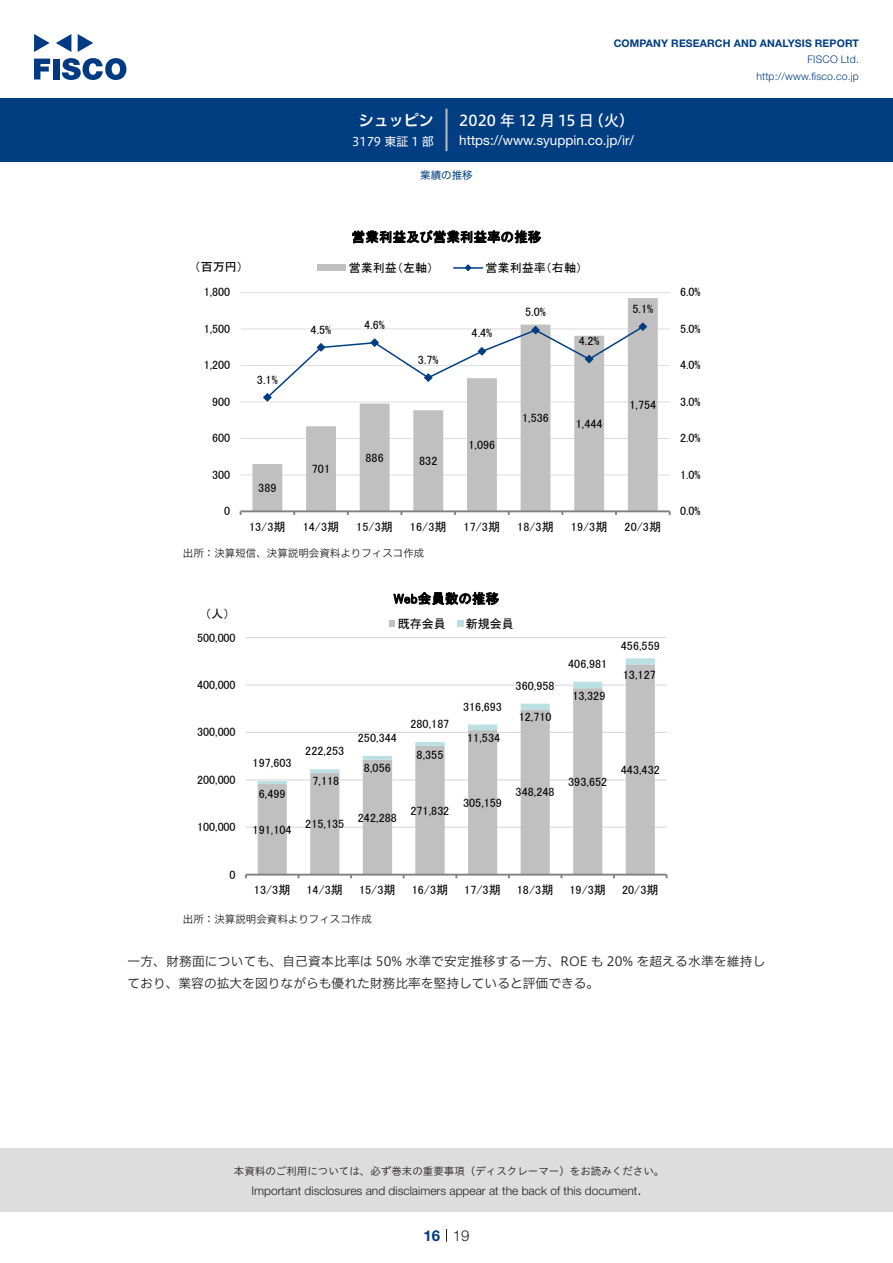
<style>
.page{position:relative;width:893px;height:1263px;background:#fff}
.page>*{position:absolute;margin:0;border:0;box-sizing:border-box;transform-origin:0 0}
.t1{font:15px "Hiragino UD Sans F Std N W5";letter-spacing:.005em;color:#fff}
.t2{font:15px "Hiragino UD Sans F Std N W6";color:#fff}
.t3{font:300 15px "Helvetica Neue LT Std";color:#231f20}
.t4{font:700 15px "Helvetica Neue LT Std";color:#003d81}
.t5{font:13.5px "Helvetica Neue LT Std";color:#fff}
.t6{font:13.5px "MS P Gothic";letter-spacing:.01em;color:#000}
.t7{font:12.75px/22.5px "Hiragino UD Sans F Std N W3";color:#231f20}
.t8{font:12.15px "MS P Gothic";letter-spacing:.005em;color:#000}
.t9{font:12px "MS P Gothic";letter-spacing:.005em;color:#000}
.t10{font:300 12px "Helvetica Neue LT Std";color:#231f20}
.t11{font:12px "Hiragino UD Sans F Std N W4";color:#fff}
.t12{font:10.5px "Hiragino UD Sans Std W3";color:#231f20}
.t13{font:10.5px "Hiragino UD Sans F Std N W3";color:#231f20}
.t14{font:700 10.5px "Helvetica Neue LT Std";letter-spacing:.015em;color:#003d81}
.t15{font:300 10.5px/16.5px "Helvetica Neue LT Std";letter-spacing:.015em;color:#003d81;text-align:right}
.t16{font:10.5px "Hiragino UD Sans F Std N W4";color:#003d81}
</style>
<div class="page">
<div style="left:0;top:1148px;width:893px;height:64px;background:#ddd"></div>
<svg style="left:34px;top:59px;width:16px;height:20px"></svg>
<div style="left:53px;top:59px;width:6px;height:20px;background:#003a83"></div>
<svg style="left:62px;top:58px;width:64px;height:22px"></svg>
<svg style="left:34px;top:34px;width:16px;height:18px"></svg>
<svg style="left:78px;top:34px;width:15px;height:18px"></svg>
<svg style="left:56px;top:34px;width:15px;height:18px"></svg>
<div style="left:0;top:98px;width:893px;height:64px;background:#003d81"></div>
<hr style="left:445px;top:109px;width:3px;height:42px;background:#b5b5b6">
<svg style="left:446px;top:1229px;width:1px;height:13px"></svg>
<hr style="left:241px;top:475px;width:429px;height:1px;background:#ddd">
<hr style="left:241px;top:438px;width:429px;height:1px;background:#ddd">
<hr style="left:241px;top:402px;width:429px;height:1px;background:#ddd">
<hr style="left:241px;top:365px;width:429px;height:1px;background:#ddd">
<hr style="left:241px;top:329px;width:429px;height:1px;background:#ddd">
<hr style="left:241px;top:292px;width:429px;height:1px;background:#ddd">
<svg style="left:252px;top:298px;width:406px;height:212px"></svg>
<hr style="left:241px;top:510px;width:429px;height:2px;background:#808080">
<svg style="left:263px;top:322px;width:385px;height:80px"></svg>
<div style="left:317px;top:265px;width:29px;height:6px;background:#c0c0c0"></div>
<hr style="left:454px;top:267px;width:28px;height:2px;background:#003d81">
<svg style="left:464px;top:264px;width:8px;height:7px"></svg>
<hr style="left:246px;top:827px;width:421px;height:1px;background:#d9d9d9">
<hr style="left:246px;top:779px;width:421px;height:1px;background:#d9d9d9">
<hr style="left:246px;top:732px;width:421px;height:1px;background:#d9d9d9">
<hr style="left:246px;top:684px;width:421px;height:2px;background:#d9d9d9">
<hr style="left:246px;top:637px;width:421px;height:1px;background:#d9d9d9">
<svg style="left:258px;top:784px;width:397px;height:90px;fill:#c0c0c0"></svg>
<svg style="left:258px;top:658px;width:397px;height:126px"></svg>
<hr style="left:246px;top:874px;width:421px;height:1px;background:#808080">
<svg style="left:389px;top:621px;width:6px;height:6px"></svg>
<svg style="left:457px;top:621px;width:6px;height:6px"></svg>
<p class="t2" style="left:359px;top:109px;width:77px">シュッピン</p>
<p class="t11" style="left:352px;top:132px;width:83px">3179 東証 1 部</p>
<p class="t14" style="left:614px;top:37px;width:247px">COMPANY RESEARCH AND ANALYSIS REPORT</p>
<p class="t15" style="left:756px;top:51px;width:104px">FISCO Ltd. http://www.fisco.co j p.</p>
<p class="t1" style="left:589px;top:109px;width:47px">（火(</p>
<p class="t1" style="left:459px;top:109px;width:136px">2020 年 12 月 15 日</p>
<p class="t5" style="left:459px;top:132px;width:176px">https://www.syuppin. c o j p. /i r/</p>
<p class="t16" style="left:420px;top:167px;width:54px">業績の推移</p>
<p class="t9" style="left:195px;top:260px;width:50px">（百万円(</p>
<p class="t9" style="left:204px;top:286px;width:28px">1,800</p>
<p class="t9" style="left:204px;top:323px;width:28px">1,500</p>
<p class="t9" style="left:204px;top:359px;width:28px">1,200</p>
<p class="t9" style="left:212px;top:396px;width:20px">900</p>
<p class="t8" style="left:212px;top:432px;width:20px">600</p>
<p class="t9" style="left:257px;top:373px;width:22px">3.1%</p>
<p class="t9" style="left:212px;top:469px;width:20px">300</p>
<p class="t9" style="left:224px;top:505px;width:8px">0</p>
<p class="t8" style="left:258px;top:482px;width:20px">389</p>
<p class="t9" style="left:249px;top:520px;width:38px">13/3期</p>
<p class="t9" style="left:311px;top:323px;width:22px">4.5%</p>
<p class="t6" style="left:352px;top:230px;width:191px">営業利益及び営業利益率の推移</p>
<p class="t9" style="left:486px;top:261px;width:98px">営業利益率（右軸(</p>
<p class="t9" style="left:349px;top:261px;width:86px">営業利益（左軸）</p>
<p class="t9" style="left:364px;top:318px;width:22px">4.6%</p>
<p class="t9" style="left:418px;top:353px;width:22px">3.7%</p>
<p class="t9" style="left:472px;top:327px;width:22px">4.4%</p>
<p class="t8" style="left:525px;top:306px;width:22px">5.0%</p>
<p class="t9" style="left:579px;top:335px;width:22px">4.2%</p>
<p class="t9" style="left:312px;top:463px;width:20px">701</p>
<p class="t9" style="left:303px;top:520px;width:38px">14/3期</p>
<p class="t9" style="left:365px;top:452px;width:20px">886</p>
<p class="t8" style="left:419px;top:455px;width:20px">832</p>
<p class="t9" style="left:468px;top:439px;width:28px">1,096</p>
<p class="t9" style="left:356px;top:520px;width:38px">15/3期</p>
<p class="t9" style="left:410px;top:520px;width:38px">16/3期</p>
<p class="t9" style="left:464px;top:520px;width:38px">17/3期</p>
<p class="t9" style="left:522px;top:412px;width:28px">1,536</p>
<p class="t9" style="left:576px;top:418px;width:28px">1,444</p>
<p class="t9" style="left:517px;top:520px;width:38px">18/3期</p>
<p class="t9" style="left:571px;top:520px;width:38px">19/3期</p>
<p class="t13" style="left:183px;top:545px;width:243px">出所：決算短信、決算説明会資料よりフィスコ作成</p>
<p class="t8" style="left:205px;top:607px;width:26px">人（ (</p>
<p class="t9" style="left:197px;top:631px;width:40px">500,000</p>
<p class="t9" style="left:197px;top:679px;width:40px">400,000</p>
<p class="t9" style="left:197px;top:726px;width:40px">300,000</p>
<p class="t8" style="left:197px;top:773px;width:40px">200,000</p>
<p class="t9" style="left:197px;top:821px;width:40px">100,000</p>
<p class="t9" style="left:230px;top:868px;width:8px">0</p>
<p class="t6" style="left:394px;top:592px;width:107px">Web会員数の推移</p>
<p class="t9" style="left:466px;top:617px;width:50px">新規会員</p>
<p class="t9" style="left:398px;top:617px;width:50px">既存会員</p>
<p class="t9" style="left:568px;top:657px;width:40px">406,981</p>
<p class="t9" style="left:410px;top:717px;width:40px">280,187</p>
<p class="t9" style="left:463px;top:700px;width:40px">316,693</p>
<p class="t9" style="left:516px;top:679px;width:40px">360,958</p>
<p class="t9" style="left:519px;top:711px;width:34px">12,710</p>
<p class="t8" style="left:572px;top:690px;width:35px">13,329</p>
<p class="t9" style="left:358px;top:732px;width:40px">250,344</p>
<p class="t9" style="left:467px;top:731px;width:34px">11,534</p>
<p class="t9" style="left:253px;top:757px;width:40px">197,603</p>
<p class="t8" style="left:305px;top:745px;width:40px">222,253</p>
<p class="t9" style="left:364px;top:762px;width:28px">8,056</p>
<p class="t9" style="left:417px;top:749px;width:28px">8,355</p>
<p class="t9" style="left:259px;top:788px;width:28px">6,499</p>
<p class="t9" style="left:253px;top:823px;width:40px">191,104</p>
<p class="t9" style="left:312px;top:775px;width:28px">7,118</p>
<p class="t9" style="left:305px;top:818px;width:40px">215,135</p>
<p class="t8" style="left:358px;top:811px;width:40px">242,288</p>
<p class="t9" style="left:410px;top:804px;width:40px">271,832</p>
<p class="t9" style="left:463px;top:796px;width:40px">305,159</p>
<p class="t9" style="left:516px;top:786px;width:40px">348,248</p>
<p class="t9" style="left:568px;top:775px;width:40px">393,652</p>
<p class="t9" style="left:254px;top:884px;width:38px">13/3期</p>
<p class="t9" style="left:306px;top:884px;width:38px">14/3期</p>
<p class="t9" style="left:359px;top:884px;width:38px">15/3期</p>
<p class="t9" style="left:412px;top:884px;width:38px">16/3期</p>
<p class="t9" style="left:464px;top:884px;width:38px">17/3期</p>
<p class="t9" style="left:517px;top:884px;width:38px">18/3期</p>
<p class="t9" style="left:569px;top:884px;width:38px">19/3期</p>
<p class="t9" style="left:632px;top:302px;width:22px">5.1%</p>
<p class="t9" style="left:629px;top:399px;width:28px">1,754</p>
<p class="t9" style="left:625px;top:520px;width:38px">20/3期</p>
<p class="t8" style="left:621px;top:640px;width:40px">456,559</p>
<p class="t8" style="left:623px;top:669px;width:35px">13,127</p>
<p class="t9" style="left:621px;top:763px;width:40px">443,432</p>
<p class="t9" style="left:622px;top:884px;width:38px">20/3期</p>
<p class="t9" style="left:680px;top:286px;width:22px">6.0%</p>
<p class="t9" style="left:680px;top:323px;width:22px">5.0%</p>
<p class="t9" style="left:680px;top:359px;width:22px">4.0%</p>
<p class="t9" style="left:680px;top:396px;width:22px">3.0%</p>
<p class="t8" style="left:680px;top:432px;width:22px">2.0%</p>
<p class="t9" style="left:680px;top:469px;width:22px">1.0%</p>
<p class="t9" style="left:680px;top:505px;width:22px">0.0%</p>
<p class="t13" style="left:183px;top:911px;width:190px">出所：決算説明会資料よりフィスコ作成</p>
<p class="t7" style="left:128px;top:949px;width:639px">一方、財務面についても、自己資本比率は 50% 水準で安定推移する一方、ROE も 20% を超える水準を維持しており、業容の拡大を図りながらも優れた財務比率を堅持していると評価できる。</p>
<p class="t12" style="left:234px;top:1163px;width:432px">本資料のご利用については、必ず巻末の重要事項（ディスクレーマー）をお読みください。</p>
<p class="t3" style="left:637px;top:1180px;width:6px">.</p>
<p class="t10" style="left:251px;top:1183px;width:387px">Important disclosures and disclaimers appear at the back of this document</p>
<p class="t4" style="left:423px;top:1226px;width:18px">16</p>
<p class="t3" style="left:453px;top:1226px;width:18px">19</p>
</div>
